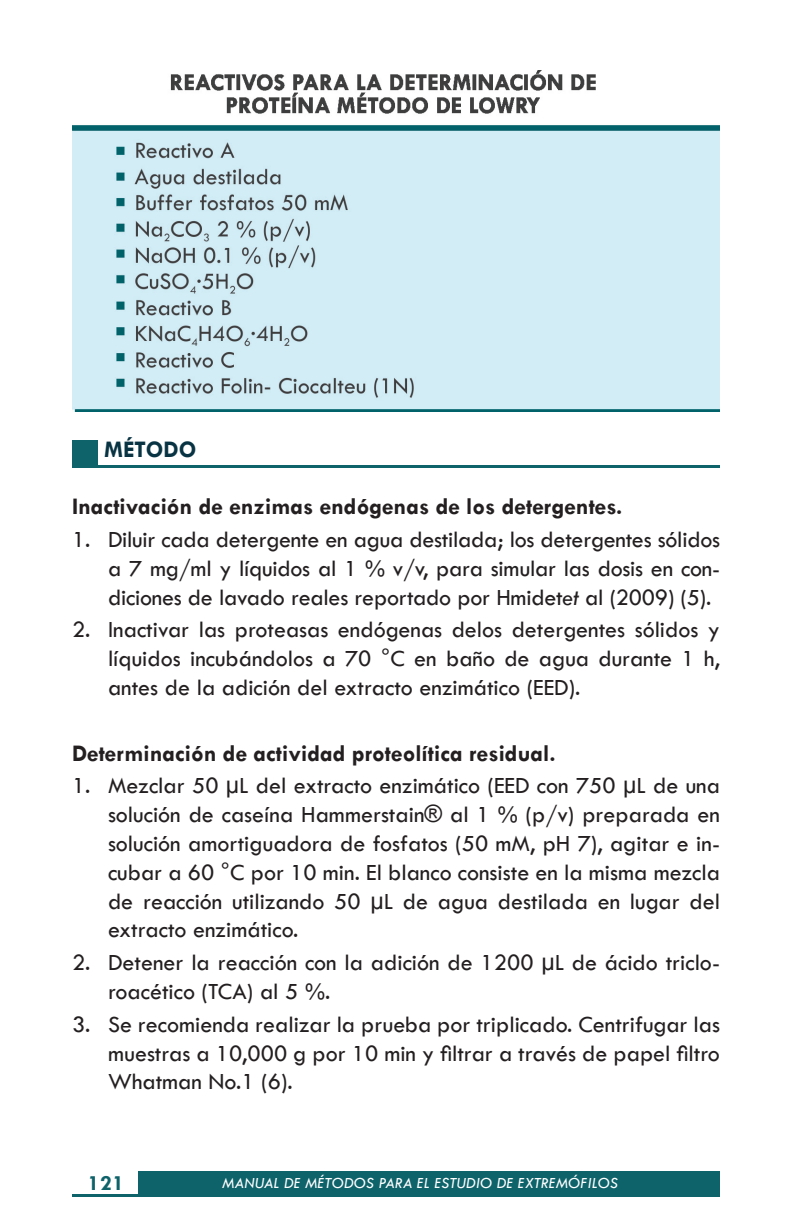
<style>
.page{position:relative;width:792px;height:1224px;background:#fff}
.page>*{position:absolute;margin:0;border:0;box-sizing:border-box;transform-origin:0 0}
.t1{font:24px/28.8px "Tw Cen";color:#231f20;text-align:justify}
.t2{font:700 24px "Tw Cen";color:#231f20}
.t3{font:700 24px "Tw Cen";color:#083343}
.t4{font:700 22px "Tw Cen";color:#0e626a}
.t5{font:italic 16px "Tw Cen";color:#fff}
.s1{font-style:italic}
</style>
<div class="page">
<div style="left:138px;top:1171px;width:582px;height:24px;background:#0e626a"></div>
<hr style="left:72px;top:1194px;width:648px;height:2px;background:#0e626a">
<img style="left:72px;top:70px;width:648px;height:341px">
<hr style="left:72px;top:465px;width:648px;height:2px;background:#0e626a">
<div style="left:72px;top:440px;width:25px;height:25px;background:#0e626a"></div>
<p class="t3" style="left:104px;top:435px;width:94px">MÉTODO</p>
<p class="t2" style="left:72px;top:492px;width:552px">Inactivación de enzimas endógenas de los detergentes.</p>
<p class="t1" style="left:108px;top:525px;width:614px;text-indent:-36px">1. Diluir cada detergente en agua destilada; los detergentes sólidos a 7 mg/ml y líquidos al 1 % v/v, para simular las dosis en con&shy;diciones de lavado reales reportado por Hmidet<span class="s1">et</span> al (2009) (5).</p>
<p class="t1" style="left:108px;top:615px;width:613px;text-indent:-36px">2. Inactivar las proteasas endógenas delos detergentes sólidos y líquidos incubándolos a 70 °C en baño de agua durante 1 h, antes de la adición del extracto enzimático (EED).</p>
<p class="t2" style="left:72px;top:739px;width:485px">Determinación de actividad proteolítica residual.</p>
<p class="t1" style="left:108px;top:771px;width:613px;text-indent:-36px">1. Mezclar 50 µL del extracto enzimático (EED con 750 µL de una solución de caseína Hammerstain® al 1 % (p/v) preparada en solución amortiguadora de fosfatos (50 mM, pH 7), agitar e in&shy;cubar a 60 °C por 10 min. El blanco consiste en la misma mezcla de reacción utilizando 50 µL de agua destilada en lugar del extracto enzimático.</p>
<p class="t1" style="left:108px;top:948px;width:613px;text-indent:-36px">2. Detener la reacción con la adición de 1200 µL de ácido triclo&shy;roacético (TCA) al 5 %.</p>
<p class="t1" style="left:108px;top:1010px;width:614px;text-indent:-36px">3. Se recomienda realizar la prueba por triplicado. Centrifugar las muestras a 10,000 g por 10 min y filtrar a través de papel filtro Whatman No.1 (6).</p>
<p class="t4" style="left:88px;top:1170px;width:38px">121</p>
<p class="t5" style="left:222px;top:1174px;width:398px">MANUAL DE MÉTODOS PARA EL ESTUDIO DE EXTREMÓFILOS</p>
</div>
